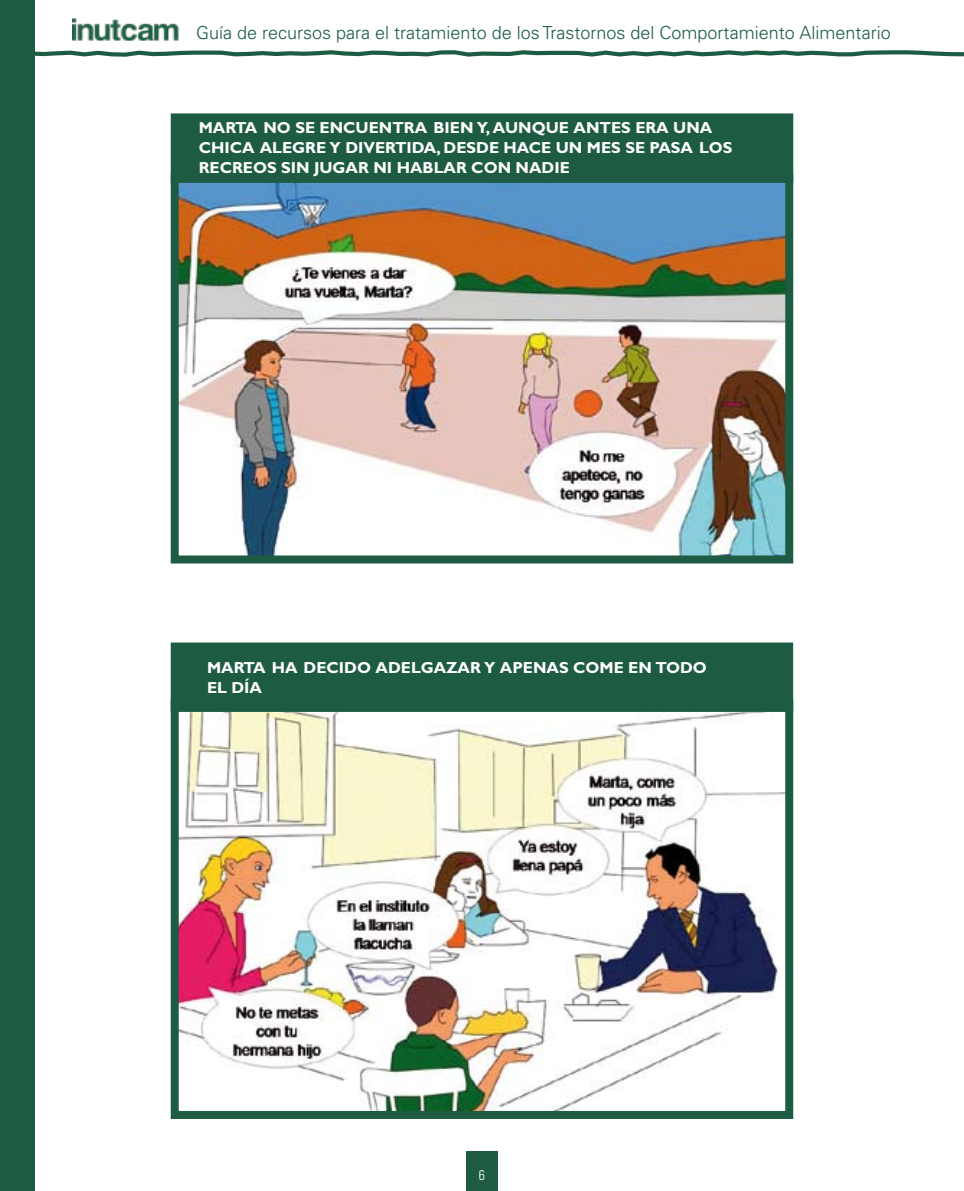
<style>
.page{position:relative;width:964px;height:1191px;background:#fff}
.page>*{position:absolute;margin:0;border:0;box-sizing:border-box;transform-origin:0 0}
.t1{font:300 18px "Univers LT Std";color:#1d5c42}
.t2{font:700 16px/20px "Gill Sans Std";color:#fff}
.t3{font:300 condensed 14px "Univers LT Std";color:#fff}
</style>
<div class="page">
<img style="left:72px;top:18px;width:106px;height:23px">
<svg style="left:34px;top:48px;width:930px;height:11px"></svg>
<div style="left:466px;top:1152px;width:31px;height:39px;background:#1d5c42"></div>
<img style="left:180px;top:183px;width:604px;height:371px">
<div style="left:171px;top:174px;width:622px;height:389px;border:8px solid #1d5c42"></div>
<img style="left:180px;top:712px;width:604px;height:398px">
<div style="left:171px;top:699px;width:622px;height:420px;border:8px solid #1d5c42"></div>
<div style="left:171px;top:113px;width:622px;height:70px;background:#1d5c42;border:8px solid #1d5c42"></div>
<div style="left:171px;top:642px;width:622px;height:70px;background:#1d5c42;border:8px solid #1d5c42"></div>
<div style="left:0;top:0;width:34px;height:1191px;background:#1d5c42"></div>
<p class="t1" style="left:196px;top:22px;width:696px">Guía de recursos para el tratamiento de los Trastornos del Comportamiento Alimentario</p>
<p class="t2" style="left:199px;top:117px;width:535px">MARTA NO SE ENCUENTRA BIEN Y, AUNQUE ANTES ERA UNA<br>CHICA ALEGRE Y DIVERTIDA, DESDE HACE UN MES SE PASA LOS<br>RECREOS SIN JUGAR NI HABLAR CON NADIE</p>
<p class="t2" style="left:207px;top:657px;width:501px">MARTA HA DECIDO ADELGAZAR Y APENAS COME EN TODO<br>EL DÍA</p>
<p class="t3" style="left:470px;top:1166px;width:16px">66</p>
</div>
